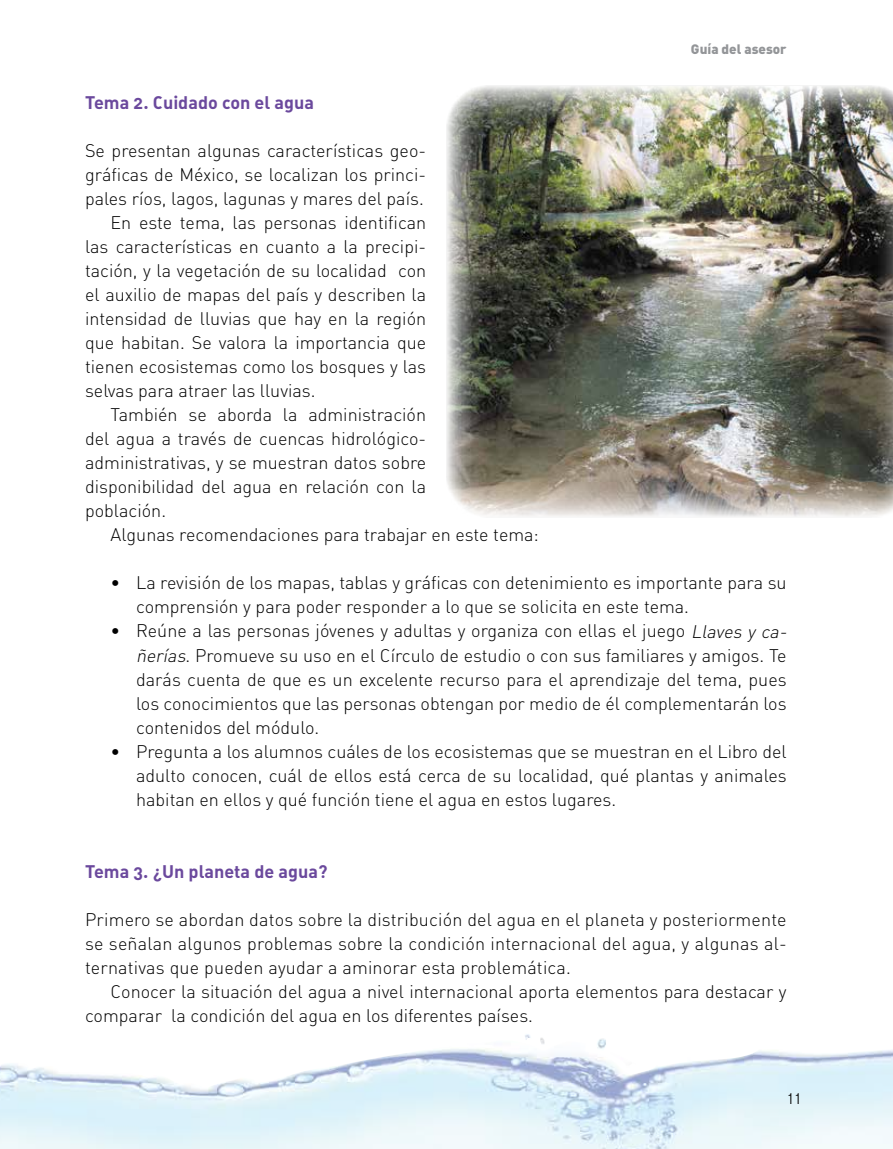
<style>
.page{position:relative;width:893px;height:1149px;background:#fff}
.page>*{position:absolute;margin:0;border:0;box-sizing:border-box;transform-origin:0 0}
.t1{font:18px/24px "DIN Light Alternate";color:#000}
.t2{font:18px "DIN Bold Alternate";color:#6b499d}
.t3{font:300 condensed 16.5px "Abadi";color:#000}
.t4{font:900 13.5px "DIN";color:#939598}
.s1{font-style:italic}
</style>
<div class="page">
<img style="left:0;top:1034px;width:893px;height:114px">
<img style="left:446px;top:85px;width:447px;height:432px">
<p class="t4" style="left:691px;top:40px;width:97px">Guía del asesor</p>
<p class="t2" style="left:85px;top:91px;width:230px">Tema 2. Cuidado con el agua</p>
<p class="t1" style="left:85px;top:138px;width:343px">Se presentan algunas características geo-</p>
<p class="t1" style="left:85px;top:162px;width:343px">gráficas de México, se localizan los princi-</p>
<p class="t1" style="left:85px;top:186px;width:340px">pales ríos, lagos, lagunas y mares del país.</p>
<p class="t1" style="left:111px;top:210px;width:317px">En este tema, las personas identifican</p>
<p class="t1" style="left:85px;top:234px;width:343px">las características en cuanto a la precipi-</p>
<p class="t1" style="left:85px;top:258px;width:343px">tación, y la vegetación de su localidad con</p>
<p class="t1" style="left:85px;top:282px;width:343px">el auxilio de mapas del país y describen la</p>
<p class="t1" style="left:85px;top:306px;width:343px">intensidad de lluvias que hay en la región</p>
<p class="t1" style="left:85px;top:330px;width:343px">que habitan. Se valora la importancia que</p>
<p class="t1" style="left:85px;top:354px;width:343px">tienen ecosistemas como los bosques y las</p>
<p class="t1" style="left:85px;top:378px;width:232px">selvas para atraer las lluvias.</p>
<p class="t1" style="left:111px;top:402px;width:317px">También se aborda la administración</p>
<p class="t1" style="left:85px;top:426px;width:343px">del agua a través de cuencas hidrológico-</p>
<p class="t1" style="left:85px;top:450px;width:343px">administrativas, y se muestran datos sobre</p>
<p class="t1" style="left:85px;top:474px;width:343px">disponibilidad del agua en relación con la</p>
<p class="t1" style="left:85px;top:498px;width:83px">población.</p>
<p class="t1" style="left:111px;top:522px;width:430px">Algunas recomendaciones para trabajar en este tema:</p>
<p class="t1" style="left:136px;top:570px;width:652px;text-indent:-26px">• La revisión de los mapas, tablas y gráficas con detenimiento es importante para su comprensión y para poder responder a lo que se solicita en este tema.</p>
<p class="t1" style="left:136px;top:618px;width:656px;text-indent:-26px">• Reúne a las personas jóvenes y adultas y organiza con ellas el juego <span class="s1">Llaves y ca&shy;ñerías</span>. Promueve su uso en el Círculo de estudio o con sus familiares y amigos. Te darás cuenta de que es un excelente recurso para el aprendizaje del tema, pues los conocimientos que las personas obtengan por medio de él complementarán los contenidos del módulo.</p>
<p class="t1" style="left:136px;top:738px;width:652px;text-align:justify;text-indent:-26px">• Pregunta a los alumnos cuáles de los ecosistemas que se muestran en el Libro del adulto conocen, cuál de ellos está cerca de su localidad, qué plantas y animales habitan en ellos y qué función tiene el agua en estos lugares.</p>
<p class="t2" style="left:85px;top:859px;width:244px">Tema 3. ¿Un planeta de agua?</p>
<p class="t1" style="left:85px;top:906px;width:703px;text-align:justify">Primero se abordan datos sobre la distribución del agua en el planeta y posteriormente se señalan algunos problemas sobre la condición internacional del agua, y algunas al&shy;ternativas que pueden ayudar a aminorar esta problemática.</p>
<p class="t1" style="left:85px;top:978px;width:703px;text-indent:26px">Conocer la situación del agua a nivel internacional aporta elementos para destacar y comparar la condición del agua en los diferentes países.</p>
<p class="t3" style="left:787px;top:1088px;width:17px">11</p>
</div>
